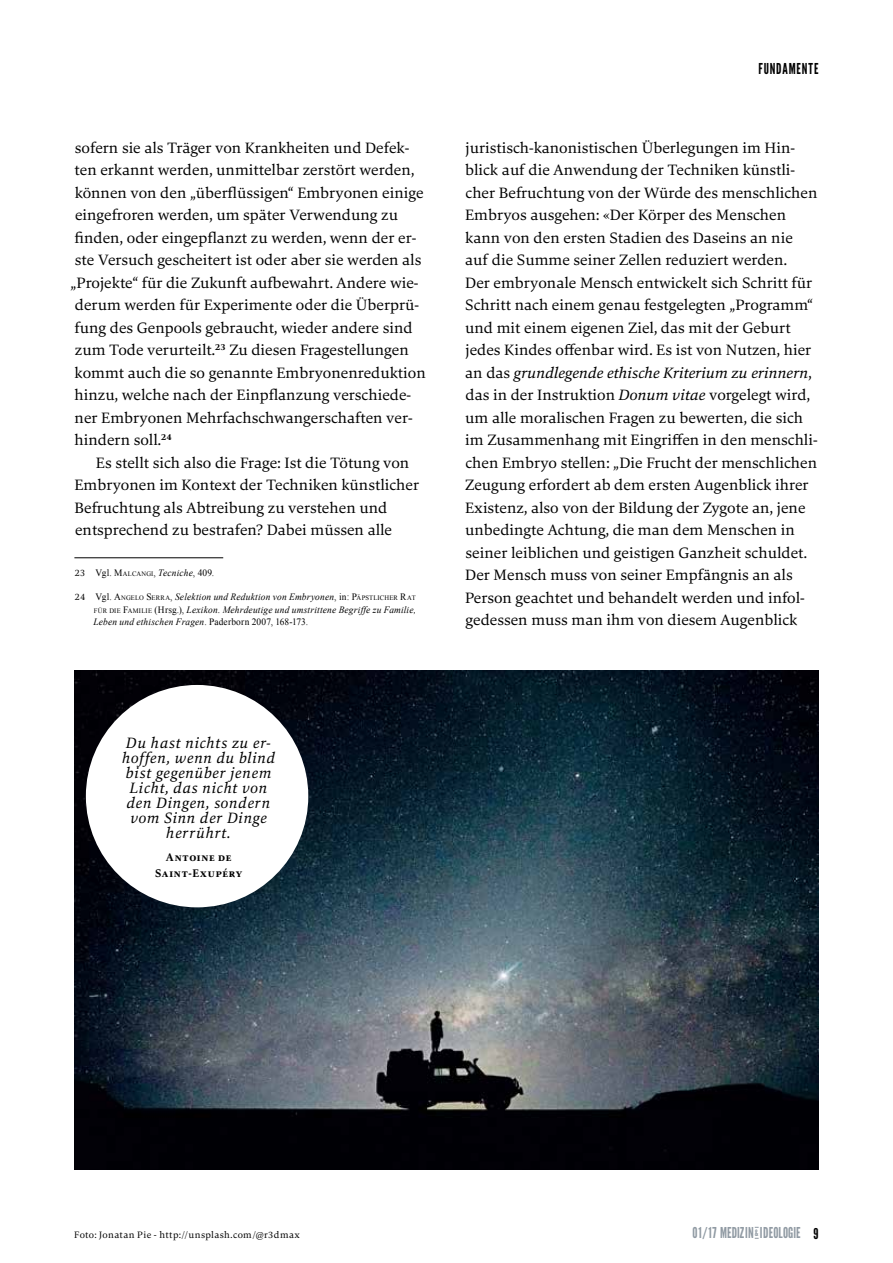
<style>
.page{position:relative;width:893px;height:1263px;background:#fff}
.page>*{position:absolute;margin:0;border:0;box-sizing:border-box;transform-origin:0 0}
.t1{font:15.75px/22.5px "Carat";color:#000}
.t2{font:italic 15.75px/15.1px "Carat";letter-spacing:.045em;color:#000;text-align:center;scale:.96 1}
.t3{font:15px "League Gothic";letter-spacing:.01em;color:#909aa3;scale:.96 1}
.t4{font:15px "League Gothic";letter-spacing:.06em;color:#000;scale:.96 1}
.t5{font:700 11.55px/15.1px "Carat";letter-spacing:.07em;color:#000;text-align:center;scale:.96 1}
.t6{font:italic 9.75px/12.8px "Times New Roman";letter-spacing:.02em;color:#000;text-align:justify;scale:.96 1}
.t7{font:9.75px "Carat";letter-spacing:.03em;color:#000}
.t8{font:9.75px "Times New Roman";letter-spacing:.02em;color:#000;scale:.96 1}
.s1{font-family:"Carat"}
.s2{font-style:inherit}
.s3{font-size:6.9px}
.s4{font-style:italic}
.s5{font-family:"Carat";font-style:normal}
.s6{font-style:normal}
.s7{font-style:normal;font-size:6.9px}
.s8{font-size:14.85px;color:#000}
</style>
<div class="page">
<hr style="left:74px;top:557px;width:149px;height:1px;background:#000">
<img style="left:74px;top:670px;width:745px;height:500px">
<div style="left:86px;top:685px;width:222px;height:222px;background:#fff;border-radius:50%"></div>
<p class="t1" style="left:70px;top:136px;width:357px">sofern sie als Träger von Krankheiten und Defek&shy;ten erkannt werden, unmittelbar zerstört werden, können von den „überflüssigen“ Embryonen einige eingefroren werden, um später Verwendung zu finden, oder eingepflanzt zu werden, wenn der er&shy;ste Versuch gescheitert ist oder aber sie werden als „Projekte“ für die Zukunft aufbewahrt. Andere wie&shy;derum werden für Experimente oder die Überprü&shy;fung des Genpools gebraucht, wieder andere sind zum Tode verurteilt.<sup>23</sup> Zu diesen Fragestellungen kommt auch die so genannte Embryonenreduktion hinzu, welche nach der Einpflanzung verschiede&shy;ner Embryonen Mehrfachschwangerschaften ver&shy;hindern soll.<sup>24</sup></p>
<p class="t1" style="left:75px;top:451px;width:346px;text-indent:21px">Es stellt sich also die Frage: Ist die Tötung von Embryonen im Kontext der Techniken künstlicher Befruchtung als Abtreibung zu verstehen und entsprechend zu bestrafen? Dabei müssen alle</p>
<p class="t8" style="left:75px;top:566px;width:146px"><span class="s1">23</span> Vgl. <span class="s2">M</span><span class="s3">ALCANGI</span>, <span class="s4">Tecniche</span>, 409.</p>
<p class="t6" style="left:93px;top:590px;width:338px;text-indent:-18px"><span class="s5">24</span> <span class="s6">Vgl.</span> <span class="s6">A</span><span class="s7">NGELO</span> <span class="s6">S</span><span class="s7">ERRA</span><span class="s6">,</span> Selektion und Reduktion von Embryonen<span class="s6">, in:</span> <span class="s6">P</span><span class="s7">ÄPSTLICHER</span> <span class="s6">R</span><span class="s7">AT FÜR DIE</span> <span class="s6">F</span><span class="s7">AMILIE</span> <span class="s6">(Hrsg.),</span> Lexikon. Mehrdeutige und umstrittene Begriffe zu Familie, Leben und ethischen Fragen<span class="s6">. Paderborn 2007, 168-173.</span></p>
<p class="t4" style="left:758px;top:60px;width:64px">FUNDAMENTE</p>
<p class="t1" style="left:465px;top:136px;width:354px">juristisch-kanonistischen Überlegungen im Hin&shy;blick auf die Anwendung der Techniken künstli&shy;cher Befruchtung von der Würde des menschlichen Embryos ausgehen: «Der Körper des Menschen kann von den ersten Stadien des Daseins an nie auf die Summe seiner Zellen reduziert werden.<br>Der embryonale Mensch entwickelt sich Schritt für Schritt nach einem genau festgelegten „Programm“ und mit einem eigenen Ziel, das mit der Geburt jedes Kindes offenbar wird. Es ist von Nutzen, hier an das <span class="s4">grundlegende ethische Kriterium zu erinnern</span>, das in der Instruktion <span class="s4">Donum vitae</span> vorgelegt wird, um alle moralischen Fragen zu bewerten, die sich im Zusammenhang mit Eingriffen in den menschli&shy;chen Embryo stellen: „Die Frucht der menschlichen Zeugung erfordert ab dem ersten Augenblick ihrer Existenz, also von der Bildung der Zygote an, jene unbedingte Achtung, die man dem Menschen in seiner leiblichen und geistigen Ganzheit schuldet.<br>Der Mensch muss von seiner Empfängnis an als Person geachtet und behandelt werden und infol&shy;gedessen muss man ihm von diesem Augenblick</p>
<p class="t2" style="left:122px;top:735px;width:161px">Du hast nichts zu er&shy;hoffen, wenn du blind bist gegenüber jenem<br>Licht, das nicht von den Dingen, sondern vom Sinn der Dinge herrührt.</p>
<p class="t5" style="left:155px;top:850px;width:92px">Antoine de<br>Saint-Exupéry</p>
<p class="t7" style="left:74px;top:1228px;width:227px">Foto: Jonatan Pie - http://unsplash.com/@r3dmax</p>
<p class="t3" style="left:692px;top:1224px;width:133px">01/17 MEDIZIN<sup>&amp;</sup> IDEOLOGIE <span class="s8">9</span></p>
</div>
